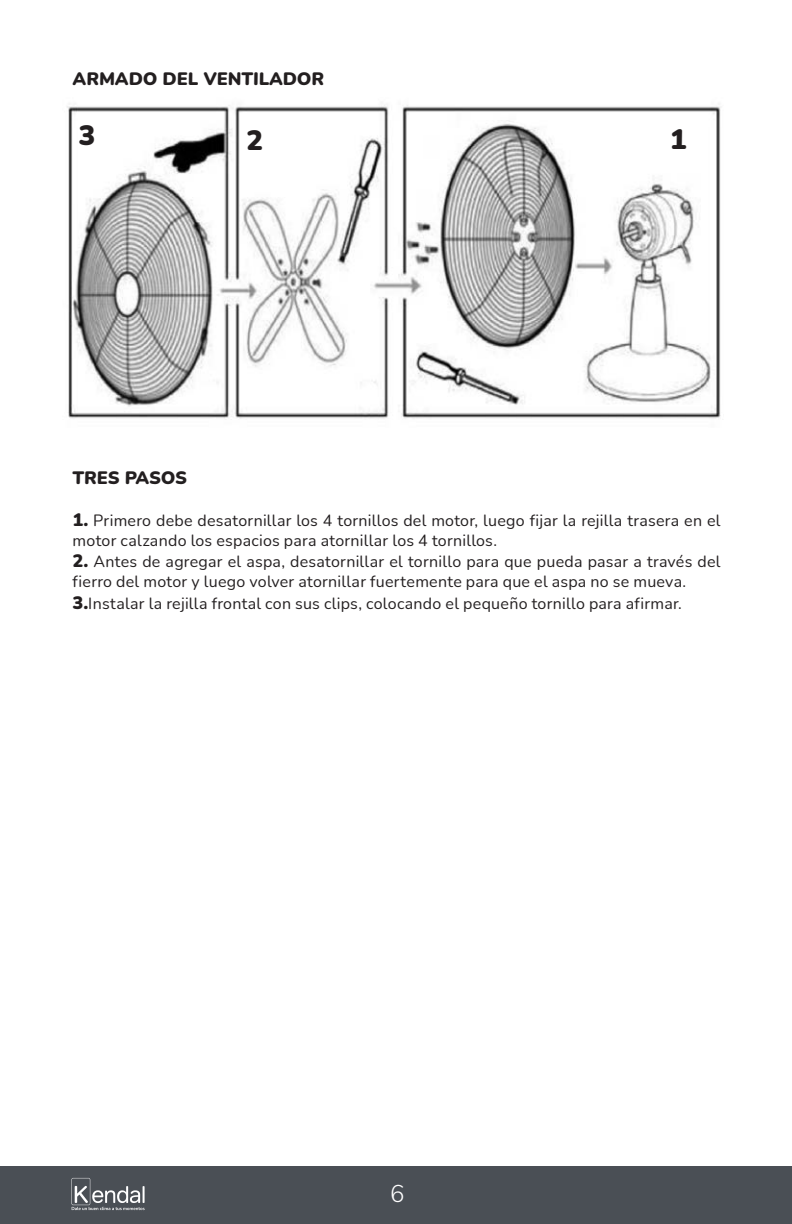
<style>
.page{position:relative;width:792px;height:1224px;background:#fff}
.page>*{position:absolute;margin:0;border:0;box-sizing:border-box;transform-origin:0 0}
.t1{font:900 28px "Nunito";color:#231f20}
.t2{font:300 24px "Nunito";color:#fff}
.t3{font:900 18px "Nunito";color:#231f20}
.t4{font:16px/20px "Nunito";letter-spacing:.015em;color:#231f20}
.s1{font-weight:900;font-size:18px}
</style>
<div class="page">
<div style="left:0;top:1166px;width:792px;height:58px;background:#4a4f55"></div>
<svg style="left:71px;top:1178px;width:74px;height:32px"></svg>
<img style="left:67px;top:105px;width:654px;height:314px">
<p class="t3" style="left:73px;top:65px;width:253px">ARMADO DEL VENTILADOR</p>
<p class="t1" style="left:79px;top:115px;width:19px">3</p>
<p class="t1" style="left:246px;top:120px;width:19px">2</p>
<p class="t1" style="left:670px;top:119px;width:19px">1</p>
<p class="t3" style="left:73px;top:465px;width:116px">TRES PASOS</p>
<p class="t4" style="left:73px;top:510px;width:649px"><span class="s1">1.</span> Primero debe desatornillar los 4 tornillos del motor, luego fijar la rejilla trasera en el motor calzando los espacios para atornillar los 4 tornillos.</p>
<p class="t4" style="left:73px;top:551px;width:650px"><span class="s1">2.</span> Antes de agregar el aspa, desatornillar el tornillo para que pueda pasar a través del fierro del motor y luego volver atornillar fuertemente para que el aspa no se mueva.</p>
<p class="t4" style="left:73px;top:593px;width:611px"><span class="s1">3.</span>Instalar la rejilla frontal con sus clips, colocando el pequeño tornillo para afirmar.</p>
<h2 class="t2" style="left:390px;top:1177px;width:16px">6</h2>
</div>
